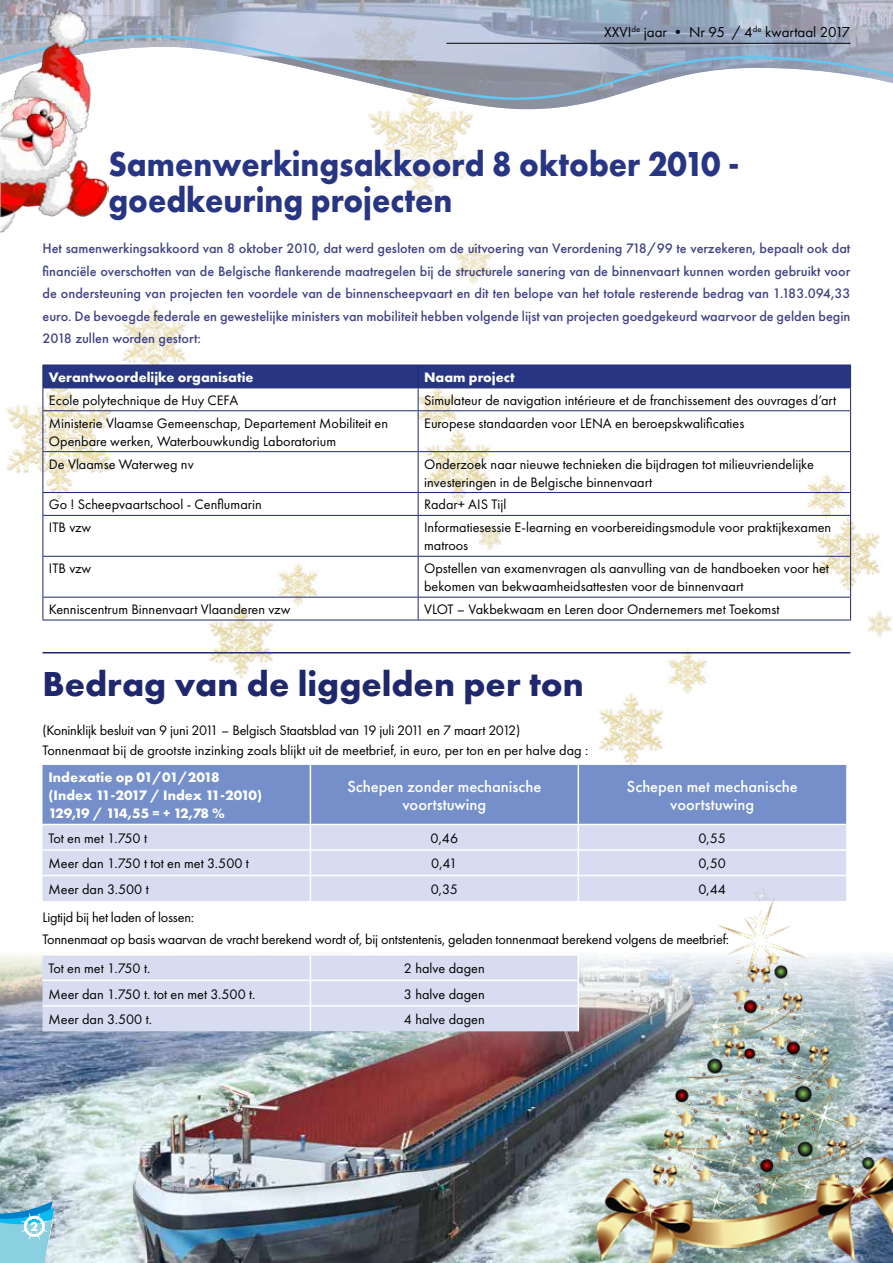
<style>
.page{position:relative;width:893px;height:1263px;background:#fff}
.page>*{position:absolute;margin:0;border:0;box-sizing:border-box;transform-origin:0 0}
.t1{font:700 36px/36px "Futura PT";color:#283583;scale:.9 1}
.t2{font:700 36px "Futura PT";color:#20286d}
.t3{font:500 16.5px/18px "Futura PT";color:#fff;text-align:center}
.t4{font:15px "Futura PT";color:#000}
.t5{font:14.25px/18px "Futura PT";color:#000}
.t6{font:500 14.25px/22.5px "Futura PT";color:#434484;text-align:justify}
.t7{font:700 14.25px/18px "Futura PT";color:#fff}
.t8{font:700 13.5px "Futura PT";color:#fff}
</style>
<div class="page">
<img style="left:368px;top:109px;width:105px;height:21px">
<img style="left:6px;top:375px;width:112px;height:126px">
<img style="left:118px;top:305px;width:71px;height:60px">
<img style="left:454px;top:242px;width:39px;height:43px">
<img style="left:423px;top:429px;width:71px;height:74px">
<img style="left:206px;top:605px;width:71px;height:74px">
<img style="left:277px;top:562px;width:42px;height:44px">
<img style="left:416px;top:411px;width:42px;height:19px">
<img style="left:479px;top:524px;width:23px;height:26px">
<img style="left:812px;top:516px;width:68px;height:75px">
<img style="left:599px;top:693px;width:64px;height:72px">
<img style="left:666px;top:650px;width:43px;height:44px">
<img style="left:805px;top:474px;width:43px;height:44px">
<img style="left:868px;top:611px;width:24px;height:26px">
<img style="left:0;top:954px;width:595px;height:309px">
<svg style="left:165px;top:0;width:728px;height:35px"></svg>
<img style="left:0;top:0;width:165px;height:35px">
<img style="left:636px;top:0;width:115px;height:35px">
<img style="left:407px;top:100px;width:191px;height:9px">
<svg style="left:108px;top:35px;width:785px;height:65px"></svg>
<hr style="left:446px;top:43px;width:404px;height:1px;background:#000">
<svg style="left:43px;top:365px;width:808px;height:45px"></svg>
<hr style="left:43px;top:410px;width:375px;height:1px;background:#20286d">
<hr style="left:43px;top:411px;width:1px;height:40px;background:#20286d">
<hr style="left:418px;top:410px;width:433px;height:1px;background:#20286d">
<hr style="left:418px;top:411px;width:1px;height:40px;background:#20286d">
<hr style="left:850px;top:411px;width:1px;height:40px;background:#20286d">
<hr style="left:43px;top:451px;width:375px;height:1px;background:#20286d">
<hr style="left:43px;top:452px;width:1px;height:40px;background:#20286d">
<hr style="left:418px;top:451px;width:433px;height:1px;background:#20286d">
<hr style="left:418px;top:452px;width:1px;height:40px;background:#20286d">
<hr style="left:850px;top:452px;width:1px;height:40px;background:#20286d">
<hr style="left:43px;top:492px;width:375px;height:1px;background:#20286d">
<svg style="left:43px;top:493px;width:1px;height:22px"></svg>
<hr style="left:418px;top:492px;width:433px;height:1px;background:#20286d">
<svg style="left:418px;top:493px;width:1px;height:22px"></svg>
<svg style="left:850px;top:493px;width:1px;height:22px"></svg>
<hr style="left:43px;top:515px;width:375px;height:1px;background:#20286d">
<hr style="left:43px;top:516px;width:1px;height:40px;background:#20286d">
<hr style="left:418px;top:515px;width:433px;height:1px;background:#20286d">
<hr style="left:418px;top:516px;width:1px;height:40px;background:#20286d">
<hr style="left:850px;top:516px;width:1px;height:40px;background:#20286d">
<hr style="left:43px;top:556px;width:375px;height:1px;background:#20286d">
<hr style="left:43px;top:557px;width:1px;height:40px;background:#20286d">
<hr style="left:418px;top:556px;width:433px;height:1px;background:#20286d">
<hr style="left:418px;top:557px;width:1px;height:40px;background:#20286d">
<hr style="left:850px;top:557px;width:1px;height:40px;background:#20286d">
<hr style="left:43px;top:597px;width:375px;height:1px;background:#20286d">
<svg style="left:43px;top:597px;width:1px;height:23px"></svg>
<hr style="left:418px;top:597px;width:433px;height:1px;background:#20286d">
<svg style="left:418px;top:597px;width:1px;height:23px"></svg>
<svg style="left:850px;top:597px;width:1px;height:23px"></svg>
<hr style="left:43px;top:620px;width:375px;height:1px;background:#20286d">
<hr style="left:418px;top:620px;width:433px;height:1px;background:#20286d">
<div style="left:43px;top:765px;width:803px;height:59px;background:#748fc9"></div>
<div style="left:43px;top:825px;width:803px;height:76px;background:#d7dcf0"></div>
<hr style="left:310px;top:765px;width:1px;height:59px;background:#fff">
<hr style="left:578px;top:765px;width:1px;height:59px;background:#fff">
<hr style="left:43px;top:849px;width:267px;height:2px;background:#fff">
<hr style="left:310px;top:849px;width:268px;height:2px;background:#fff">
<hr style="left:578px;top:849px;width:268px;height:2px;background:#fff">
<hr style="left:43px;top:875px;width:267px;height:1px;background:#fff">
<hr style="left:310px;top:875px;width:268px;height:1px;background:#fff">
<svg style="left:310px;top:825px;width:1px;height:76px"></svg>
<hr style="left:578px;top:875px;width:268px;height:1px;background:#fff">
<svg style="left:578px;top:825px;width:1px;height:76px"></svg>
<hr style="left:43px;top:954px;width:267px;height:1px;background:#fff">
<hr style="left:310px;top:954px;width:269px;height:1px;background:#fff">
<svg style="left:43px;top:955px;width:536px;height:76px"></svg>
<hr style="left:43px;top:652px;width:807px;height:1px;background:#20286d">
<svg style="left:0;top:1191px;width:54px;height:72px"></svg>
<img style="left:595px;top:888px;width:298px;height:375px">
<img style="left:0;top:10px;width:108px;height:222px">
<p class="t4" style="left:604px;top:23px;width:248px">XXVI<sup>de</sup> jaar • Nr 95 / 4<sup>de</sup> kwartaal 2017</p>
<h1 class="t1" style="left:108px;top:145px;width:703px">Samenwerkingsakkoord 8 oktober 2010 - goedkeuring projecten</h1>
<p class="t6" style="left:43px;top:237px;width:809px">Het samenwerkingsakkoord van 8 oktober 2010, dat werd gesloten om de uitvoering van Verordening 718/99 te verzekeren, bepaalt ook dat financiële overschotten van de Belgische flankerende maatregelen bij de structurele sanering van de binnenvaart kunnen worden gebruikt voor de ondersteuning van projecten ten voordele van de binnenscheepvaart en dit ten belope van het totale resterende bedrag van 1.183.094,33 euro. De bevoegde federale en gewestelijke ministers van mobiliteit hebben volgende lijst van projecten goedgekeurd waarvoor de gelden begin 2018 zullen worden gestort:</p>
<p class="t7" style="left:49px;top:368px;width:206px">Verantwoordelijke organisatie</p>
<p class="t7" style="left:424px;top:368px;width:92px">Naam project</p>
<p class="t5" style="left:49px;top:391px;width:191px">Ecole polytechnique de Huy CEFA</p>
<p class="t5" style="left:424px;top:391px;width:413px">Simulateur de navigation intérieure et de franchissement des ouvrages d’art</p>
<p class="t5" style="left:49px;top:414px;width:341px">Ministerie Vlaamse Gemeenschap, Departement Mobiliteit en<br>Openbare werken, Waterbouwkundig Laboratorium</p>
<p class="t5" style="left:424px;top:414px;width:322px">Europese standaarden voor LENA en beroepskwalificaties</p>
<p class="t5" style="left:49px;top:455px;width:146px">De Vlaamse Waterweg nv</p>
<p class="t5" style="left:424px;top:455px;width:391px">Onderzoek naar nieuwe technieken die bijdragen tot milieuvriendelijke investeringen in de Belgische binnenvaart</p>
<p class="t5" style="left:49px;top:496px;width:214px">Go ! Scheepvaartschool - Cenflumarin</p>
<p class="t5" style="left:424px;top:496px;width:84px">Radar+ AIS Tijl</p>
<p class="t5" style="left:49px;top:518px;width:44px">ITB vzw</p>
<p class="t5" style="left:424px;top:518px;width:409px">Informatiesessie E-learning en voorbereidingsmodule voor praktijkexamen matroos</p>
<p class="t5" style="left:49px;top:559px;width:44px">ITB vzw</p>
<p class="t5" style="left:424px;top:559px;width:406px">Opstellen van examenvragen als aanvulling van de handboeken voor het bekomen van bekwaamheidsattesten voor de binnenvaart</p>
<p class="t5" style="left:49px;top:600px;width:243px">Kenniscentrum Binnenvaart Vlaanderen vzw</p>
<p class="t5" style="left:424px;top:600px;width:357px">VLOT – Vakbekwaam en Leren door Ondernemers met Toekomst</p>
<h1 class="t2" style="left:43px;top:661px;width:543px">Bedrag van de liggelden per ton</h1>
<p class="t5" style="left:43px;top:721px;width:547px;line-height:19.2px">(Koninklijk besluit van 9 juni 2011 – Belgisch Staatsblad van 19 juli 2011 en 7 maart 2012)<br>Tonnenmaat bij de grootste inzinking zoals blijkt uit de meetbrief, in euro, per ton en per halve dag :</p>
<p class="t7" style="left:49px;top:768px;width:215px">Indexatie op 01/01/2018 (Index 11-2017 / Index 11-2010)<br>129,19 / 114,55 = + 12,78 %</p>
<p class="t3" style="left:347px;top:777px;width:195px">Schepen zonder mechanische voortstuwing</p>
<p class="t3" style="left:627px;top:777px;width:172px">Schepen met mechanische voortstuwing</p>
<p class="t5" style="left:49px;top:829px;width:100px">Tot en met 1.750 t</p>
<p class="t5" style="left:431px;top:829px;width:29px">0,46</p>
<p class="t5" style="left:698px;top:829px;width:29px">0,55</p>
<p class="t5" style="left:49px;top:854px;width:202px">Meer dan 1.750 t tot en met 3.500 t</p>
<p class="t5" style="left:431px;top:854px;width:28px">0,41</p>
<p class="t5" style="left:698px;top:854px;width:29px">0,50</p>
<p class="t5" style="left:49px;top:880px;width:102px">Meer dan 3.500 t</p>
<p class="t5" style="left:431px;top:880px;width:28px">0,35</p>
<p class="t5" style="left:698px;top:880px;width:29px">0,44</p>
<p class="t5" style="left:43px;top:906px;width:688px;line-height:22.2px">Ligtijd bij het laden of lossen:<br>Tonnenmaat op basis waarvan de vracht berekend wordt of, bij ontstentenis, geladen tonnenmaat berekend volgens de meetbrief:</p>
<p class="t5" style="left:49px;top:959px;width:103px">Tot en met 1.750 t.</p>
<p class="t5" style="left:404px;top:959px;width:82px">2 halve dagen</p>
<p class="t5" style="left:49px;top:985px;width:208px">Meer dan 1.750 t. tot en met 3.500 t.</p>
<p class="t5" style="left:404px;top:985px;width:82px">3 halve dagen</p>
<p class="t5" style="left:49px;top:1010px;width:105px">Meer dan 3.500 t.</p>
<p class="t5" style="left:404px;top:1010px;width:82px">4 halve dagen</p>
<p class="t8" style="left:30px;top:1217px;width:10px">2</p>
</div>
